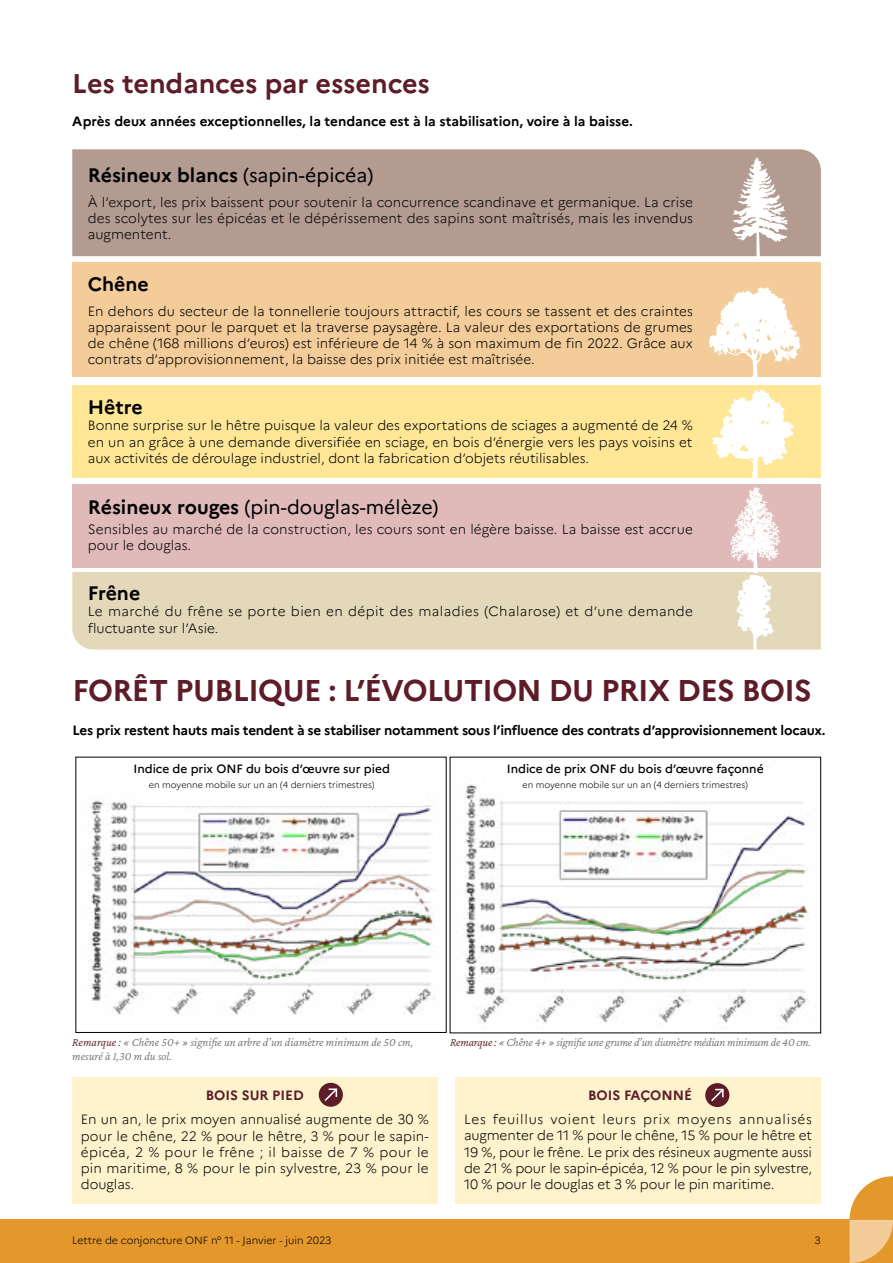
<style>
.page{position:relative;width:893px;height:1263px;background:#fff}
.page>*{position:absolute;margin:0;border:0;box-sizing:border-box;transform-origin:0 0}
.t1{font:700 30px "Marianne";letter-spacing:-.02em;color:#5e1c28}
.t2{font:700 27px "Marianne";color:#5e1c28}
.t3{font:700 19.5px "Marianne";color:#000}
.t4{font:19.5px "Marianne";color:#000}
.t5{font:300 13.5px/16.2px "Marianne";color:#000;text-align:justify}
.t6{font:700 13.5px "Marianne";letter-spacing:-.02em;color:#000}
.t7{font:300 13.5px/16.2px "Marianne";letter-spacing:.03em;color:#000}
.t8{font:700 13.5px "Marianne";color:#000}
.t9{font:700 13.5px "Marianne";color:#5e1c28}
.t10{font:italic 300 12px/13.5px "Crimson Pro";letter-spacing:-.015em;color:#706f6f}
.t11{font:500 12px "Marianne";color:#000}
.t12{font:300 10.5px "Marianne";color:#000}
.t13{font:300 9px "Marianne";color:#000}
.s1{font-weight:400}
.s2{font-weight:700}
.s3{color:#5e1c28}
</style>
<div class="page">
<div style="left:0;top:1219px;width:893px;height:44px;background:#e4972a"></div>
<svg style="left:850px;top:1176px;width:43px;height:87px"></svg>
<div style="left:72px;top:484px;width:749px;height:84px;background:#dfbab9"></div>
<div style="left:72px;top:149px;width:749px;height:107px;background:#b39b91"></div>
<div style="left:72px;top:572px;width:749px;height:77px;background:#e4d8ba"></div>
<div style="left:72px;top:385px;width:749px;height:92px;background:#ffe797"></div>
<div style="left:72px;top:262px;width:749px;height:115px;background:#f3cc99"></div>
<div style="left:72px;top:1077px;width:365px;height:126px;background:#fff3ce"></div>
<svg style="left:709px;top:287px;width:92px;height:90px"></svg>
<svg style="left:712px;top:389px;width:82px;height:89px"></svg>
<svg style="left:731px;top:157px;width:57px;height:100px"></svg>
<img style="left:463px;top:765px;width:346px;height:265px">
<img style="left:87px;top:800px;width:349px;height:215px">
<div style="left:455px;top:1077px;width:365px;height:126px;background:#fff3ce"></div>
<div style="left:319px;top:1083px;width:24px;height:24px;background:#5e1c28;border-radius:50%"></div>
<svg style="left:324px;top:1088px;width:14px;height:13px"></svg>
<div style="left:705px;top:1083px;width:24px;height:24px;background:#5e1c28;border-radius:50%"></div>
<svg style="left:711px;top:1088px;width:13px;height:14px"></svg>
<div style="left:142px;top:774px;width:280px;height:32px;background:#fff"></div>
<div style="left:522px;top:769px;width:279px;height:32px;background:#fff"></div>
<svg style="left:730px;top:487px;width:50px;height:163px"></svg>
<h2 class="t2" style="left:72px;top:66px;width:359px">Les tendances par essences</h2>
<p class="t8" style="left:72px;top:113px;width:562px">Après deux années exceptionnelles, la tendance est à la stabilisation, voire à la baisse.</p>
<h3 class="t3" style="left:88px;top:163px;width:287px">Résineux blancs <span class="s1">(sapin-épicéa)</span></h3>
<p class="t5" style="left:88px;top:194px;width:607px">À l’export, les prix baissent pour soutenir la concurrence scandinave et germanique. La crise des scolytes sur les épicéas et le dépérissement des sapins sont maîtrisés, mais les invendus augmentent.</p>
<h3 class="t3" style="left:88px;top:272px;width:63px">Chêne</h3>
<p class="t5" style="left:88px;top:303px;width:607px">En dehors du secteur de la tonnellerie toujours attractif, les cours se tassent et des craintes apparaissent pour le parquet et la traverse paysagère. La valeur des exportations de grumes de chêne (168 millions d’euros) est inférieure de 14 % à son maximum de fin 2022. Grâce aux contrats d’approvisionnement, la baisse des prix initiée est maîtrisée.</p>
<h3 class="t3" style="left:88px;top:395px;width:56px">Hêtre</h3>
<p class="t5" style="left:88px;top:417px;width:607px">Bonne surprise sur le hêtre puisque la valeur des exportations de sciages a augmenté de 24 % en un an grâce à une demande diversifiée en sciage, en bois d’énergie vers les pays voisins et aux activités de déroulage industriel, dont la fabrication d’objets réutilisables.</p>
<h3 class="t4" style="left:88px;top:495px;width:352px"><span class="s2">Résineux rouges</span> (pin-douglas-mélèze)</h3>
<p class="t5" style="left:88px;top:521px;width:606px">Sensibles au marché de la construction, les cours sont en légère baisse. La baisse est accrue pour le douglas.</p>
<h3 class="t3" style="left:88px;top:581px;width:54px">Frêne</h3>
<p class="t7" style="left:88px;top:603px;width:607px">Le marché du frêne se porte bien en dépit des maladies (Chalarose) et d’une demande fluctuante sur l’Asie.</p>
<h1 class="t1" style="left:72px;top:672px;width:741px">FORÊT PUBLIQUE : L’ÉVOLUTION DU PRIX DES BOIS</h1>
<p class="t6" style="left:72px;top:722px;width:754px">Les prix restent hauts mais tendent à se stabiliser notamment sous l’influence des contrats d’approvisionnement locaux.</p>
<p class="t11" style="left:133px;top:762px;width:258px">Indice de prix ONF du bois d’œuvre sur pied</p>
<p class="t13" style="left:149px;top:780px;width:227px">en moyenne mobile sur un an (4 derniers trimestres)</p>
<p class="t11" style="left:507px;top:762px;width:258px">Indice de prix ONF du bois d’œuvre façonné</p>
<p class="t13" style="left:522px;top:780px;width:227px">en moyenne mobile sur un an (4 derniers trimestres)</p>
<p class="t10" style="left:72px;top:1035px;width:342px"><span class="s3">Remarque :</span> « Chêne 50+ » signifie un arbre d’un diamètre minimum de 50 cm, mesuré à 1,30 m du sol.</p>
<p class="t9" style="left:206px;top:1086px;width:99px">BOIS SUR PIED</p>
<p class="t5" style="left:81px;top:1111px;width:350px">En un an, le prix moyen annualisé augmente de 30 % pour le chêne, 22 % pour le hêtre, 3 % pour le sapin&shy;épicéa, 2 % pour le frêne ; il baisse de 7 % pour le pin maritime, 8 % pour le pin sylvestre, 23 % pour le douglas.</p>
<p class="t10" style="left:450px;top:1035px;width:362px"><span class="s3">Remarque :</span> « Chêne 4+ » signifie une grume d’un diamètre médian minimum de 40 cm.</p>
<p class="t9" style="left:588px;top:1086px;width:106px">BOIS FAÇONNÉ</p>
<p class="t5" style="left:464px;top:1111px;width:350px">Les feuillus voient leurs prix moyens annualisés augmenter de 11 % pour le chêne, 15 % pour le hêtre et 19 %, pour le frêne. Le prix des résineux augmente aussi de 21 % pour le sapin-épicéa, 12 % pour le pin sylvestre, 10 % pour le douglas et 3 % pour le pin maritime.</p>
<p class="t12" style="left:72px;top:1234px;width:261px">Lettre de conjoncture ONF n° 11 - Janvier - juin 2023</p>
<p class="t12" style="left:814px;top:1234px;width:8px">3</p>
</div>
